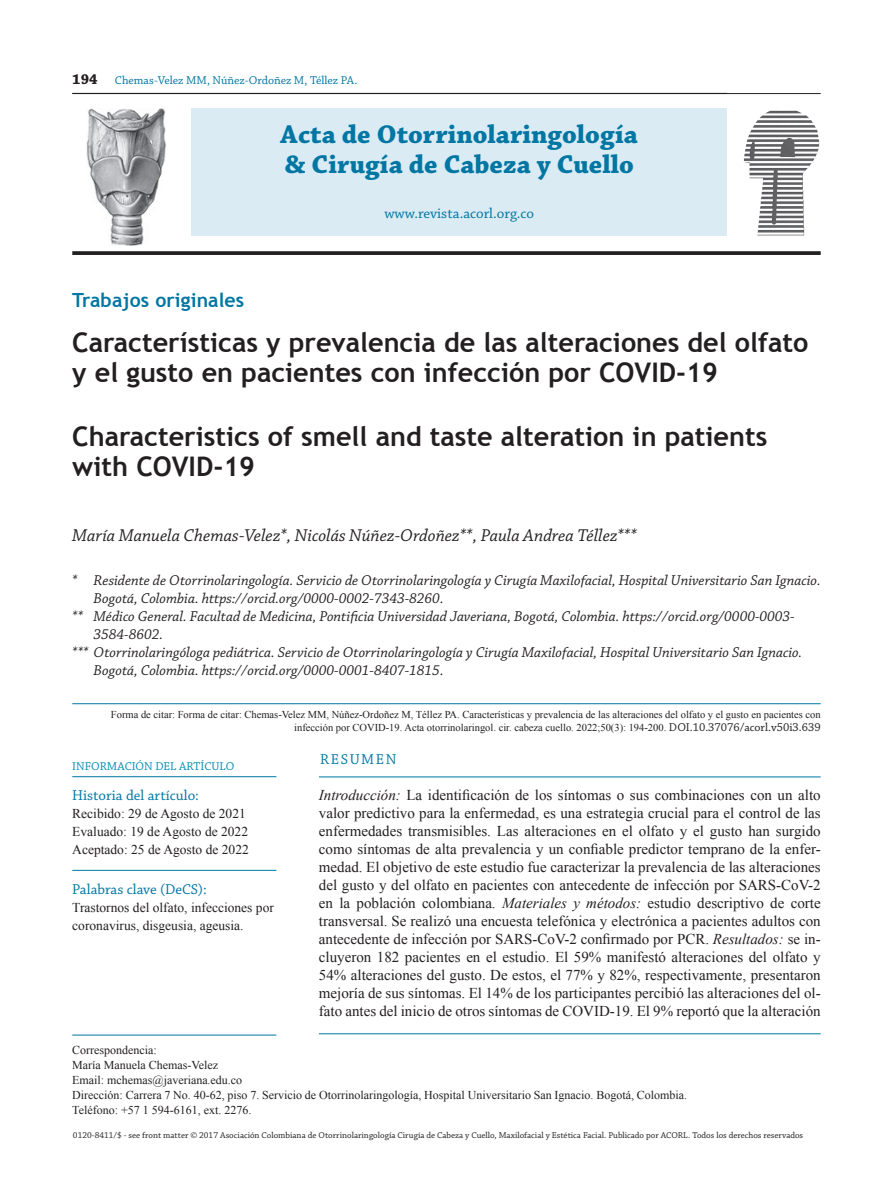
<style>
.page{position:relative;width:893px;height:1191px;background:#fff}
.page>*{position:absolute;margin:0;border:0;box-sizing:border-box;transform-origin:0 0}
.t1{font:700 27px/30px "Trebuchet MS";color:#231f20}
.t2{font:700 27px/30px "Chaparral Pro";color:#0076a3}
.t3{font:700 19.5px "Trebuchet MS";letter-spacing:.005em;color:#0076a3}
.t4{font:italic 18px "Chaparral Pro";color:#231f20}
.t5{font:15px/18px "Times New Roman";color:#231f20;text-align:justify}
.t6{font:italic 15px "Chaparral Pro";color:#231f20}
.t7{font:15px "Chaparral Pro";color:#0076a3}
.t8{font:15px "Chaparral Pro";letter-spacing:.105em;color:#0076a3}
.t9{font:13.5px/18px "Times New Roman";color:#231f20}
.t10{font:12px/15px "Times New Roman";color:#231f20}
.t11{font:12px "Chaparral Pro";color:#0076a3}
.t12{font:12px "Chaparral Pro";color:#008ab3}
.t13{font:10.5px/13.5px "Times New Roman";color:#231f20;text-align:right}
.t14{font:9px "Chaparral Pro";color:#231f20}
.s1{font-weight:700;font-size:15px;color:#231f20}
.s2{font-family:"Chaparral Pro";font-size:12px}
.s3{font-style:italic}
</style>
<div class="page">
<hr style="left:72px;top:93px;width:749px;height:1px;background:#231f20">
<hr style="left:319px;top:776px;width:502px;height:1px;background:#0076a3">
<div style="left:191px;top:108px;width:536px;height:128px;background:#daebf4"></div>
<img style="left:743px;top:110px;width:77px;height:125px">
<svg style="left:72px;top:251px;width:749px;height:4px;background:#302c2d"></svg>
<hr style="left:72px;top:776px;width:204px;height:1px;background:#0076a3">
<hr style="left:72px;top:870px;width:204px;height:1px;background:#0076a3">
<hr style="left:319px;top:1033px;width:502px;height:1px;background:#0076a3">
<hr style="left:72px;top:703px;width:749px;height:1px;background:#0076a3">
<hr style="left:72px;top:1034px;width:204px;height:1px;background:#0076a3">
<img style="left:87px;top:108px;width:79px;height:137px">
<p class="t11" style="left:72px;top:74px;width:287px"><span class="s1">194</span> Chemas-Velez MM, Núñez-Ordoñez M, Téllez PA.</p>
<h1 class="t2" style="left:281px;top:121px;width:359px">Acta de Otorrinolaringología &amp; Cirugía de Cabeza y Cuello</h1>
<p class="t7" style="left:384px;top:205px;width:151px">www.revista.acorl.org.co</p>
<h2 class="t3" style="left:72px;top:288px;width:174px">Trabajos originales</h2>
<h1 class="t1" style="left:72px;top:327px;width:738px">Características y prevalencia de las alteraciones del olfato y el gusto en pacientes con infección por COVID-19</h1>
<h1 class="t1" style="left:72px;top:421px;width:697px">Characteristics of smell and taste alteration in patients with COVID-19</h1>
<p class="t4" style="left:72px;top:525px;width:566px">María Manuela Chemas-Velez*, Nicolás Núñez-Ordoñez**, Paula Andrea Téllez***</p>
<p class="t6" style="left:72px;top:572px;width:750px">* Residente de Otorrinolaringología. Servicio de Otorrinolaringología y Cirugía Maxilofacial, Hospital Universitario San Ignacio.</p>
<p class="t6" style="left:94px;top:590px;width:352px">Bogotá, Colombia. https://orcid.org/0000-0002-7343-8260.</p>
<p class="t6" style="left:72px;top:608px;width:724px">** Médico General. Facultad de Medicina, Pontificia Universidad Javeriana, Bogotá, Colombia. https://orcid.org/0000-0003-</p>
<p class="t6" style="left:94px;top:626px;width:71px">3584-8602.</p>
<p class="t6" style="left:72px;top:644px;width:731px">*** Otorrinolaringóloga pediátrica. Servicio de Otorrinolaringología y Cirugía Maxilofacial, Hospital Universitario San Ignacio.</p>
<p class="t6" style="left:94px;top:662px;width:352px">Bogotá, Colombia. https://orcid.org/0000-0001-8407-1815.</p>
<p class="t13" style="left:111px;top:707px;width:711px">Forma de citar: Forma de citar: Chemas-Velez MM, Núñez-Ordoñez M, Téllez PA. Características y prevalencia de las alteraciones del olfato y el gusto en pacientes con infección por COVID-19. Acta otorrinolaringol. cir. cabeza cuello. 2022;50(3): 194-200. <span class="s2">DOI.10.37076/acorl.v50i3.639</span></p>
<p class="t12" style="left:72px;top:760px;width:164px">INFORMACIÓN DEL ARTÍCULO</p>
<p class="t7" style="left:72px;top:787px;width:128px">Historia del artículo:</p>
<p class="t9" style="left:72px;top:804px;width:178px">Recibido: 29 de Agosto de 2021<br>Evaluado: 19 de Agosto de 2022<br>Aceptado: 25 de Agosto de 2022</p>
<p class="t7" style="left:72px;top:881px;width:136px">Palabras clave (DeCS):</p>
<p class="t9" style="left:72px;top:898px;width:203px">Trastornos del olfato, infecciones por coronavirus, disgeusia, ageusia.</p>
<p class="t8" style="left:320px;top:751px;width:78px">RESUMEN</p>
<p class="t5" style="left:319px;top:785px;width:503px"><span class="s3">Introducción:</span> La identificación de los síntomas o sus combinaciones con un alto valor predictivo para la enfermedad, es una estrategia crucial para el control de las enfermedades transmisibles. Las alteraciones en el olfato y el gusto han surgido como síntomas de alta prevalencia y un confiable predictor temprano de la enfer&shy;medad. El objetivo de este estudio fue caracterizar la prevalencia de las alteraciones del gusto y del olfato en pacientes con antecedente de infección por SARS-CoV-2 en la población colombiana. <span class="s3">Materiales y métodos:</span> estudio descriptivo de corte transversal. Se realizó una encuesta telefónica y electrónica a pacientes adultos con antecedente de infección por SARS-CoV-2 confirmado por PCR. <span class="s3">Resultados:</span> se in&shy;cluyeron 182 pacientes en el estudio. El 59% manifestó alteraciones del olfato y 54% alteraciones del gusto. De estos, el 77% y 82%, respectivamente, presentaron mejoría de sus síntomas. El 14% de los participantes percibió las alteraciones del ol&shy;fato antes del inicio de otros síntomas de COVID-19. El 9% reportó que la alteración</p>
<p class="t10" style="left:72px;top:1042px;width:616px">Correspondencia:<br>María Manuela Chemas-Velez<br>Email: mchemas@javeriana.edu.co<br>Dirección: Carrera 7 No. 40-62, piso 7. Servicio de Otorrinolaringología, Hospital Universitario San Ignacio. Bogotá, Colombia.<br>Teléfono: +57 1 594-6161, ext. 2276.</p>
<p class="t14" style="left:73px;top:1130px;width:732px">0120-8411/$ - see front matter © 2017 Asociación Colombiana de Otorrinolaringología Cirugía de Cabeza y Cuello, Maxilofacial y Estética Facial. Publicado por ACORL. Todos los derechos reservados</p>
</div>
